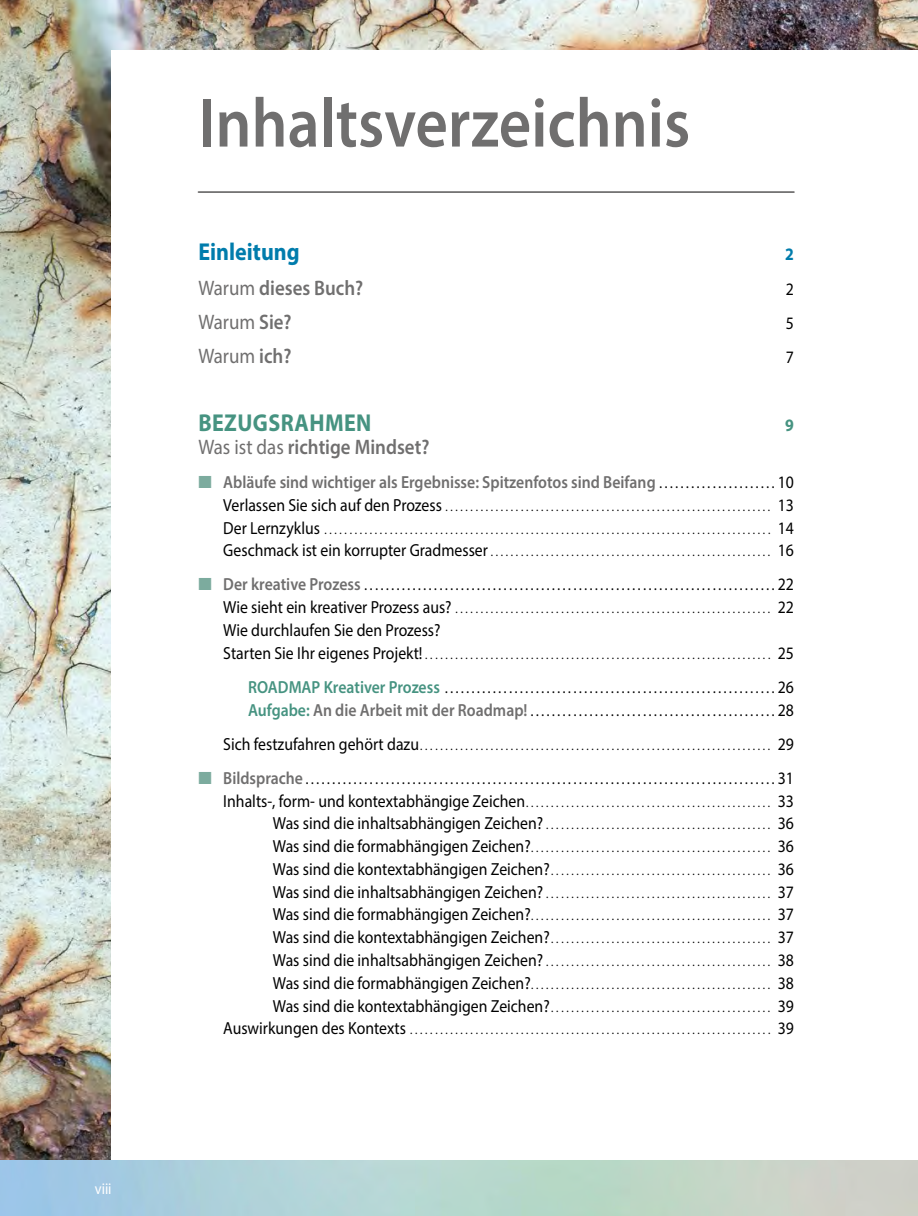
<style>
.page{position:relative;width:918px;height:1216px;background:#fff}
.page>*{position:absolute;margin:0;border:0;box-sizing:border-box;transform-origin:0 0}
.Heading_1{font:600 70px "Myriad Pro";color:#706f6f;scale:.9 1}
.Heading_1_IVZ{font:700 24.5px "Myriad Pro";letter-spacing:.02em;color:#469381;scale:.9 1}
.Heading_1_IVZ-2{font:700 24.5px "Myriad Pro";color:#007cac;scale:.9 1}
.Heading_2_IVZ{font:600 21px "Myriad Pro";color:#706f6f;scale:.9 1}
.Heading_2_IVZ-2{font:21px "Myriad Pro";color:#706f6f;scale:.9 1}
.Heading_3_IVZ{font:600 17.5px "Myriad Pro";color:#706f6f;scale:.9 1}
.Heading_4_IVZ{font:17.5px "Myriad Pro";color:#000;scale:.9 1}
.Heading_2_IVZ-3{font:17.5px "Myriad Pro";color:#000;scale:.9 1}
.Heading_1_IVZ-3{font:700 17.5px "Myriad Pro";color:#007cac;scale:.9 1}
.Heading_1_IVZ-4{font:700 17.5px "Myriad Pro";color:#469381;scale:.9 1}
.Seitenzahl{font:15.75px "Myriad Pro";color:#fff;scale:.9 1}
.Heading_4_IVZ-2{font:12.25px "Myriad Pro";color:#000;scale:.9 1}
.Heading_5_IVZ{font:12.25px "Myriad Pro";color:#000;scale:.9 1}
.Heading_3_IVZ-2{font:600 12.25px "Myriad Pro";color:#000;scale:.9 1}
.Sonterüberschrift_IV{font:600 12.25px "Myriad Pro";color:#000;scale:.9 1}
.s1{font-weight:400}
.s2{font-weight:600}
.s3{color:#7cab9e}
.s4{font-size:12.25px;color:#000}
.s5{font-weight:400;color:#000}
.s6{font-size:17.5px}
.s7{font-size:17.5px;color:#706f6f}
.s8{font-weight:400;font-size:17.5px}
.s9{font-size:17.5px;color:#469381}
</style>
<div class="page">
<img style="left:0;top:1159px;width:918px;height:56px">
<img style="left:0;top:0;width:918px;height:1159px">
<div style="left:112px;top:50px;width:806px;height:1109px;background:#fff"></div>
<hr style="left:198px;top:191px;width:596px;height:2px;background:#706f6f">
<p class="Seitenzahl" style="left:95px;top:1178px;width:20px">viii</p>
<p class="Heading_1" style="left:198px;top:78px;width:548px">Inhaltsverzeichnis</p>
<p class="Heading_1_IVZ-2" style="left:198px;top:236px;width:114px">Einleitung</p>
<p class="Heading_1_IVZ-3" style="left:785px;top:243px;width:11px">2</p>
<p class="Heading_2_IVZ" style="left:198px;top:274px;width:185px"><span class="s1">Warum</span> dieses Buch?</p>
<p class="Heading_2_IVZ-3" style="left:786px;top:278px;width:10px">2</p>
<p class="Heading_2_IVZ-2" style="left:198px;top:308px;width:105px">Warum <span class="s2">Sie?</span></p>
<p class="Heading_2_IVZ-3" style="left:786px;top:312px;width:10px">5</p>
<p class="Heading_2_IVZ-2" style="left:198px;top:343px;width:105px">Warum <span class="s2">ich?</span></p>
<p class="Heading_2_IVZ-3" style="left:786px;top:346px;width:10px">7</p>
<p class="Heading_1_IVZ" style="left:198px;top:407px;width:194px">BEZUGSRAHMEN</p>
<p class="Heading_1_IVZ-4" style="left:785px;top:414px;width:11px">9</p>
<p class="Heading_2_IVZ" style="left:198px;top:433px;width:258px"><span class="s1">Was ist das</span> richtige Mindset?</p>
<p class="Heading_3_IVZ" style="left:198px;top:471px;width:663px"><span class="s3">■</span> Abläufe sind wichtiger als Ergebnisse: Spitzenfotos sind Beifang <span class="s4">. . . . . . . . . . . . . . . . . . . . . .</span> <span class="s5">10</span></p>
<p class="Heading_4_IVZ-2" style="left:223px;top:499px;width:635px"><span class="s6">Verlassen Sie sich auf den Prozess</span>................................................................. <span class="s6">13</span></p>
<p class="Heading_4_IVZ-2" style="left:223px;top:522px;width:635px"><span class="s6">Der Lernzyklus</span> ......................................................................................... <span class="s6">14</span></p>
<p class="Heading_4_IVZ-2" style="left:223px;top:544px;width:635px"><span class="s6">Geschmack ist ein korrupter Gradmesser</span>........................................................ <span class="s6">16</span></p>
<p class="Heading_3_IVZ-2" style="left:198px;top:578px;width:663px"><span class="s3">■</span> <span class="s7">Der kreative Prozess</span> .............................................................................<span class="s8">22</span></p>
<p class="Heading_4_IVZ-2" style="left:223px;top:601px;width:635px"><span class="s6">Wie sieht ein kreativer Prozess aus?</span>............................................................... <span class="s6">22</span></p>
<p class="Heading_4_IVZ" style="left:223px;top:619px;width:243px">Wie durchlaufen Sie den Prozess?</p>
<p class="Heading_4_IVZ-2" style="left:223px;top:647px;width:635px"><span class="s6">Starten Sie Ihr eigenes Projekt!</span>..................................................................... <span class="s6">25</span></p>
<p class="Sonterüberschrift_IV" style="left:248px;top:681px;width:608px"><span class="s9">ROADMAP Kreativer Prozess</span> ..............................................................<span class="s8">26</span></p>
<p class="Sonterüberschrift_IV" style="left:248px;top:703px;width:608px"><span class="s9">Aufgabe:</span> <span class="s7">An die Arbeit mit der Roadmap!</span> ..............................................<span class="s8">28</span></p>
<p class="Heading_4_IVZ-2" style="left:223px;top:738px;width:635px"><span class="s6">Sich festzufahren gehört dazu</span>...................................................................... <span class="s6">29</span></p>
<p class="Heading_3_IVZ-2" style="left:198px;top:772px;width:663px"><span class="s3">■</span> <span class="s7">Bildsprache</span>........................................................................................<span class="s8">31</span></p>
<p class="Heading_4_IVZ-2" style="left:223px;top:795px;width:635px"><span class="s6">Inhalts-, form- und kontextabhängige Zeichen</span>................................................. <span class="s6">33</span></p>
<p class="Heading_5_IVZ" style="left:273px;top:817px;width:580px"><span class="s6">Was sind die inhaltsabhängigen Zeichen?</span>............................................. <span class="s6">36</span></p>
<p class="Heading_5_IVZ" style="left:273px;top:840px;width:580px"><span class="s6">Was sind die formabhängigen Zeichen?</span>................................................ <span class="s6">36</span></p>
<p class="Heading_5_IVZ" style="left:273px;top:863px;width:580px"><span class="s6">Was sind die kontextabhängigen Zeichen?</span>............................................ <span class="s6">36</span></p>
<p class="Heading_5_IVZ" style="left:273px;top:886px;width:580px"><span class="s6">Was sind die inhaltsabhängigen Zeichen?</span>............................................. <span class="s6">37</span></p>
<p class="Heading_5_IVZ" style="left:273px;top:908px;width:580px"><span class="s6">Was sind die formabhängigen Zeichen?</span>................................................ <span class="s6">37</span></p>
<p class="Heading_5_IVZ" style="left:273px;top:931px;width:580px"><span class="s6">Was sind die kontextabhängigen Zeichen?</span>............................................ <span class="s6">37</span></p>
<p class="Heading_5_IVZ" style="left:273px;top:954px;width:580px"><span class="s6">Was sind die inhaltsabhängigen Zeichen?</span>............................................. <span class="s6">38</span></p>
<p class="Heading_5_IVZ" style="left:273px;top:977px;width:580px"><span class="s6">Was sind die formabhängigen Zeichen?</span>................................................ <span class="s6">38</span></p>
<p class="Heading_5_IVZ" style="left:273px;top:999px;width:580px"><span class="s6">Was sind die kontextabhängigen Zeichen?</span>............................................ <span class="s6">39</span></p>
<p class="Heading_4_IVZ-2" style="left:223px;top:1022px;width:635px"><span class="s6">Auswirkungen des Kontexts</span> ........................................................................ <span class="s6">39</span></p>
</div>
